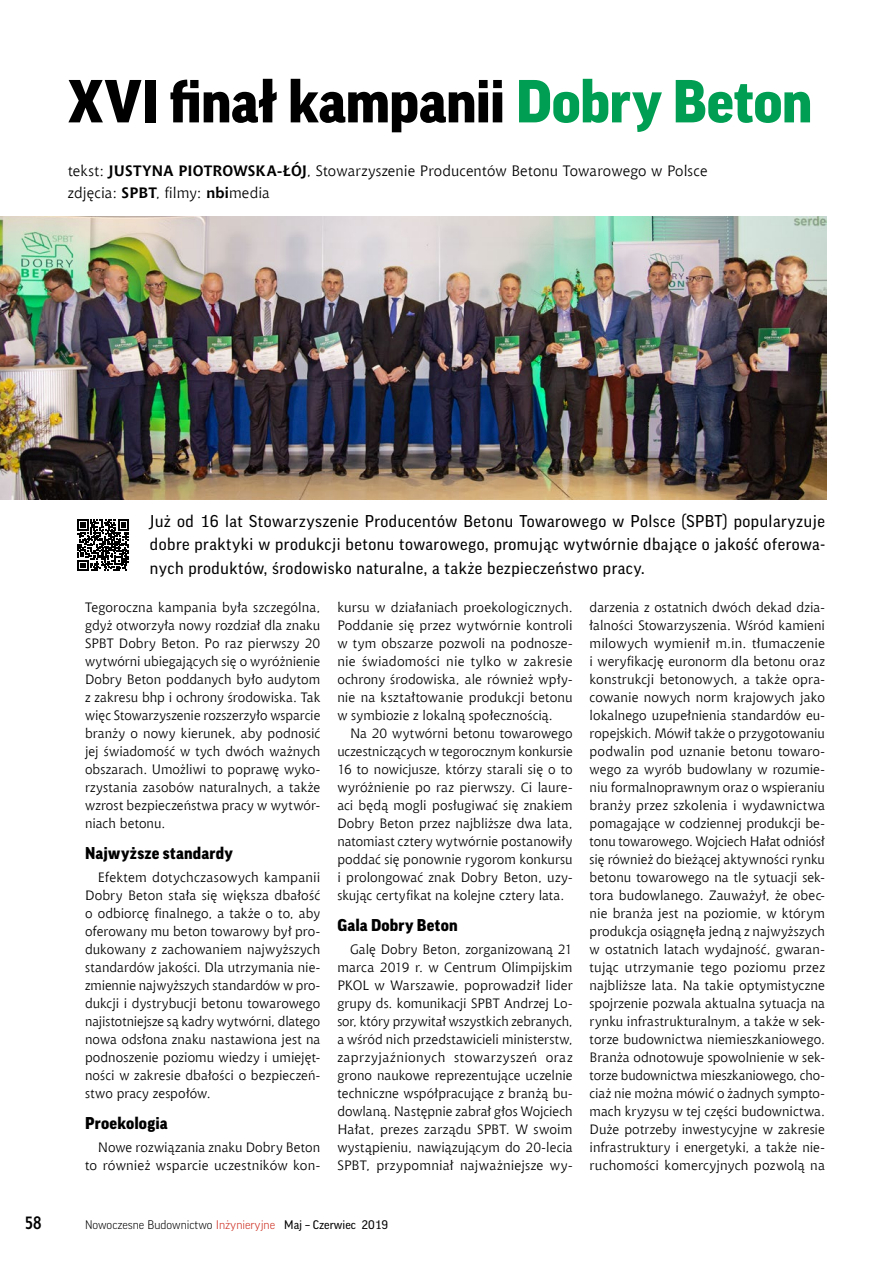
<style>
.page{position:relative;width:893px;height:1263px;background:#fff}
.page>*{position:absolute;margin:0;border:0;box-sizing:border-box;transform-origin:0 0}
.t1{font:900 58.5px "Good Pro";letter-spacing:-.01em;color:#000}
.t2{font:700 18px "Aerton Cnd EFN";color:#000}
.t3{font:16.5px/23.2px "Good Pro";letter-spacing:.03em;color:#000;text-align:justify}
.t4{font:900 16.5px "Good Pro";letter-spacing:.015em;color:#000}
.t5{font:15px/22.5px "Chianti EU";letter-spacing:.01em;color:#000}
.t6{font:13.5px/18px "Chianti EU";letter-spacing:.01em;color:#000;text-align:justify}
.t7{font:300 12px "Good Pro";color:#000}
.s1{color:#009e53}
.s2{font-weight:700}
.s3{font-weight:700;color:#fff}
.s4{color:#cb2a1d}
.s5{font-weight:400}
</style>
<div class="page">
<img style="left:0;top:216px;width:827px;height:284px">
<svg style="left:77px;top:519px;width:52px;height:52px"></svg>
<h1 class="t1" style="left:68px;top:69px;width:745px">XVI finał kampanii <span class="s1">Dobry Beton</span></h1>
<p class="t5" style="left:68px;top:159px;width:641px">tekst: <span class="s2">JUSTYNA PI OTROWSKA-ŁÓJ</span>, Stowarzyszenie Producentów Betonu Towarowego w Polsce zdjęcia: <span class="s2">SPBT</span>, filmy: <span class="s2">nbi</span>media <span class="s3">R</span></p>
<p class="t3" style="left:150px;top:509px;width:677px">Już od 16 lat Stowarzyszenie Producentów Betonu Towarowego w Polsce (SPBT) popularyzuje dobre praktyki w produkcji betonu towarowego, promując wytwórnie dbające o jakość oferowa&shy;nych produktów, środowisko naturalne, a także bezpieczeństwo pracy.</p>
<p class="t6" style="left:85px;top:598px;width:237px">Tegoroczna kampania była szczególna, gdyż otworzyła nowy rozdział dla znaku SPBT Dobry Beton. Po raz pierwszy 20 wytwórni ubiegających się o wyróżnienie Dobry Beton poddanych było audytom z zakresu bhp i ochrony środowiska. Tak więc Stowarzyszenie rozszerzyło wsparcie branży o nowy kierunek, aby podnosić jej świadomość w tych dwóch ważnych obszarach. Umożliwi to poprawę wyko&shy;rzystania zasobów naturalnych, a także wzrost bezpieczeństwa pracy w wytwór&shy;niach betonu.</p>
<p class="t4" style="left:85px;top:844px;width:149px">Najwyższe standardy</p>
<p class="t6" style="left:85px;top:868px;width:237px;text-indent:13px">Efektem dotychczasowych kampanii Dobry Beton stała się większa dbałość o odbiorcę finalnego, a także o to, aby oferowany mu beton towarowy był pro&shy;dukowany z zachowaniem najwyższych standardów jakości. Dla utrzymania nie&shy;zmiennie najwyższych standardów w pro&shy;dukcji i dystrybucji betonu towarowego najistotniejsze są kadry wytwórni, dlatego nowa odsłona znaku nastawiona jest na podnoszenie poziomu wiedzy i umiejęt&shy;ności w zakresie dbałości o bezpieczeń&shy;stwo pracy zespołów.</p>
<p class="t4" style="left:85px;top:1114px;width:84px">Proekologia</p>
<p class="t6" style="left:85px;top:1138px;width:237px;text-align:right">Nowe rozwiązania znaku Dobry Beton to również wsparcie uczestników kon-</p>
<p class="t6" style="left:337px;top:598px;width:237px">kursu w działaniach proekologicznych.<br>Poddanie się przez wytwórnie kontroli w tym obszarze pozwoli na podnosze&shy;nie świadomości nie tylko w zakresie ochrony środowiska, ale również wpły&shy;nie na kształtowanie produkcji betonu w symbiozie z lokalną społecznością.</p>
<p class="t6" style="left:337px;top:724px;width:237px;text-indent:13px">Na 20 wytwórni betonu towarowego uczestniczących w tegorocznym konkursie 16 to nowicjusze, którzy starali się o to wyróżnienie po raz pierwszy. Ci laure&shy;aci będą mogli posługiwać się znakiem Dobry Beton przez najbliższe dwa lata, natomiast cztery wytwórnie postanowiły poddać się ponownie rygorom konkursu i prolongować znak Dobry Beton, uzy&shy;skując certyfikat na kolejne cztery lata.</p>
<p class="t4" style="left:337px;top:916px;width:122px">Gala Dobry Beton</p>
<p class="t6" style="left:337px;top:940px;width:237px;text-indent:13px">Galę Dobry Beton, zorganizowaną 21 marca 2019 r. w Centrum Olimpijskim PKOL w Warszawie, poprowadził lider grupy ds. komunikacji SPBT Andrzej Lo&shy;sor, który przywitał wszystkich zebranych, a wśród nich przedstawicieli ministerstw, zaprzyjaźnionych stowarzyszeń oraz grono naukowe reprezentujące uczelnie techniczne współpracujące z branżą bu&shy;dowlaną. Następnie zabrał głos Wojciech Hałat, prezes zarządu SPBT. W swoim wystąpieniu, nawiązującym do 20-lecia SPBT, przypomniał najważniejsze wy-</p>
<p class="t6" style="left:590px;top:598px;width:237px">darzenia z ostatnich dwóch dekad dzia&shy;łalności Stowarzyszenia. Wśród kamieni milowych wymienił m.in. tłumaczenie i weryfikację euronorm dla betonu oraz konstrukcji betonowych, a także opra&shy;cowanie nowych norm krajowych jako lokalnego uzupełnienia standardów eu&shy;ropejskich. Mówił także o przygotowaniu podwalin pod uznanie betonu towaro&shy;wego za wyrób budowlany w rozumie&shy;niu formalnoprawnym oraz o wspieraniu branży przez szkolenia i wydawnictwa pomagające w codziennej produkcji be&shy;tonu towarowego. Wojciech Hałat odniósł się również do bieżącej aktywności rynku betonu towarowego na tle sytuacji sek&shy;tora budowlanego. Zauważył, że obec&shy;nie branża jest na poziomie, w którym produkcja osiągnęła jedną z najwyższych w ostatnich latach wydajność, gwaran&shy;tując utrzymanie tego poziomu przez najbliższe lata. Na takie optymistyczne spojrzenie pozwala aktualna sytuacja na rynku infrastrukturalnym, a także w sek&shy;torze budownictwa niemieszkaniowego.<br>Branża odnotowuje spowolnienie w sek&shy;torze budownictwa mieszkaniowego, cho&shy;ciaż nie można mówić o żadnych sympto&shy;mach kryzysu w tej części budownictwa.<br>Duże potrzeby inwestycyjne w zakresie infrastruktury i energetyki, a także nie&shy;ruchomości komercyjnych pozwolą na</p>
<h2 class="t2" style="left:25px;top:1212px;width:18px">58</h2>
<p class="t7" style="left:85px;top:1218px;width:305px">Nowoczesne Budownictwo <span class="s4">Inżynieryjne</span> <span class="s5">Maj – Czerwiec 2019</span></p>
</div>
